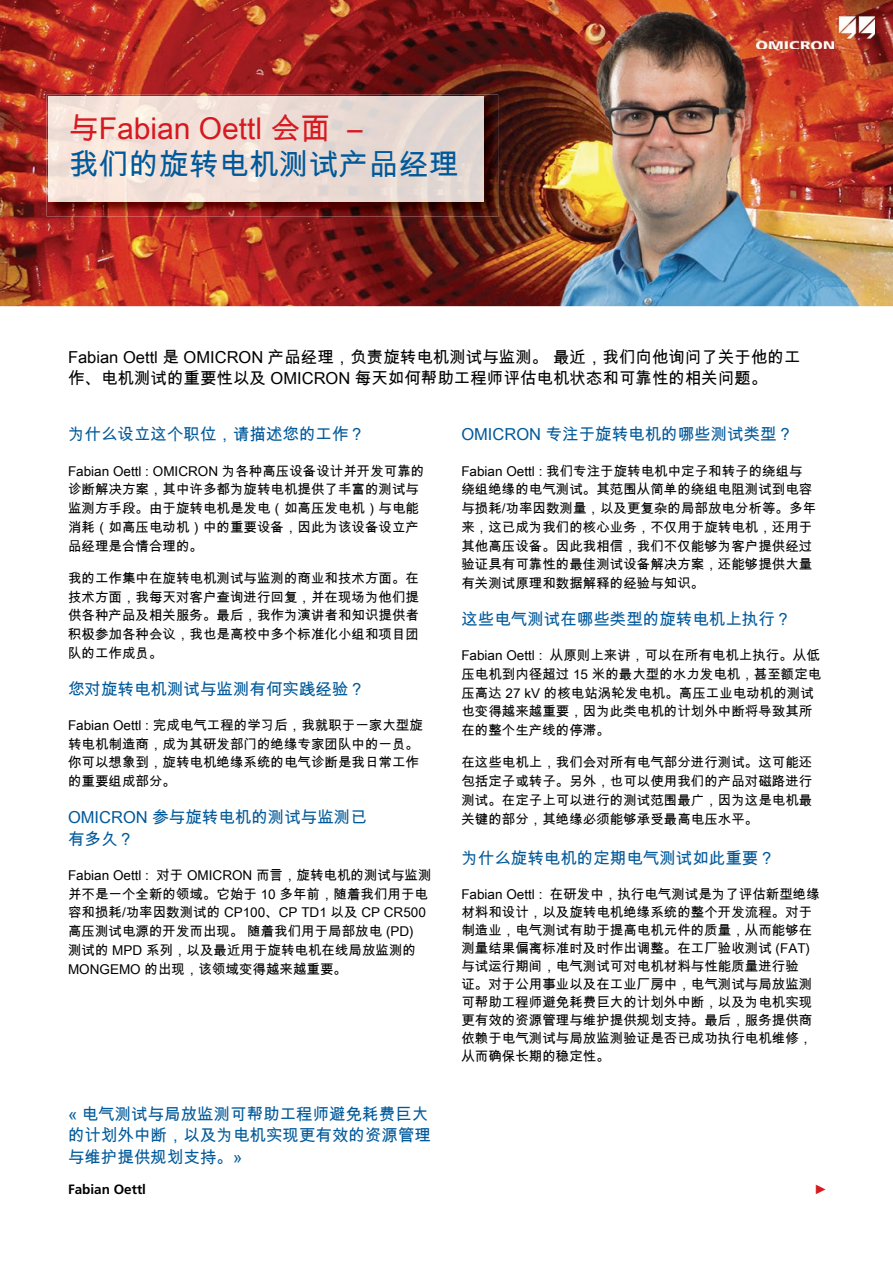
<style>
.page{position:relative;width:893px;height:1263px;background:#fff}
.page>*{position:absolute;margin:0;border:0;box-sizing:border-box;transform-origin:0 0}
.t1{font:30px "Arial Unicode MS";color:#d71920}
.t2{font:30px "Arial Unicode MS";color:#00599a}
.t3{font:16.5px/21.8px "Arial Unicode MS";color:#00599a}
.t4{font:16.5px/21.8px "Arial Unicode MS";color:#000}
.t5{font:13.5px/18.8px "Arial Unicode MS";color:#000}
.t6{font:700 13.5px "Frutiger LT Std";color:#000}
.t7{font:13.5px "Arial";color:#d71920}
</style>
<div class="page">
<img style="left:0;top:0;width:893px;height:306px">
<img style="left:47px;top:95px;width:451px;height:121px">
<img style="left:49px;top:97px;width:435px;height:105px">
<img style="left:757px;top:16px;width:118px;height:33px">
<h1 class="t1" style="left:69px;top:107px;width:295px">与Fabian Oettl 会面 –</h1>
<h1 class="t2" style="left:69px;top:143px;width:392px">我们的旋转电机测试产品经理</h1>
<p class="t4" style="left:68px;top:346px;width:734px">Fabian Oettl 是 OMICRON 产品经理，负责旋转电机测试与监测。 最近，我们向他询问了关于他的工作、电机测试的重要性以及 OMICRON 每天如何帮助工程师评估电机状态和可靠性的相关问题。</p>
<p class="t3" style="left:68px;top:423px;width:299px">为什么设立这个职位，请描述您的工作？</p>
<p class="t5" style="left:68px;top:461px;width:358px">Fabian Oettl : OMICRON 为各种高压设备设计并开发可靠的诊断解决方案，其中许多都为旋转电机提供了丰富的测试与监测方手段。由于旋转电机是发电（如高压发电机）与电能消耗（如高压电动机）中的重要设备，因此为该设备设立产品经理是合情合理的。</p>
<p class="t5" style="left:68px;top:568px;width:353px;text-align:justify">我的工作集中在旋转电机测试与监测的商业和技术方面。在技术方面，我每天对客户查询进行回复，并在现场为他们提供各种产品及相关服务。最后，我作为演讲者和知识提供者积极参加各种会议，我也是高校中多个标准化小组和项目团队的工作成员。</p>
<p class="t3" style="left:68px;top:677px;width:299px">您对旋转电机测试与监测有何实践经验？</p>
<p class="t5" style="left:68px;top:715px;width:356px">Fabian Oettl : 完成电气工程的学习后，我就职于一家大型旋转电机制造商，成为其研发部门的绝缘专家团队中的一员。你可以想象到，旋转电机绝缘系统的电气诊断是我日常工作的重要组成部分。</p>
<p class="t3" style="left:68px;top:806px;width:300px">OMICRON 参与旋转电机的测试与监测已有多久？</p>
<p class="t5" style="left:68px;top:865px;width:365px">Fabian Oettl : 对于 OMICRON 而言，旋转电机的测试与监测并不是一个全新的领域。它始于 10 多年前，随着我们用于电容和损耗/功率因数测试的 CP100、CP TD1 以及 CP CR500高压测试电源的开发而出现。 随着我们用于局部放电 (PD)<br>测试的 MPD 系列，以及最近用于旋转电机在线局放监测的MONGEMO 的出现，该领域变得越来越重要。</p>
<p class="t3" style="left:68px;top:1102px;width:365px">« 电气测试与局放监测可帮助工程师避免耗费巨大的计划外中断，以及为电机实现更有效的资源管理与维护提供规划支持。»</p>
<p class="t6" style="left:68px;top:1181px;width:80px">Fabian Oettl</p>
<p class="t3" style="left:461px;top:423px;width:333px">OMICRON 专注于旋转电机的哪些测试类型？</p>
<p class="t5" style="left:461px;top:461px;width:356px">Fabian Oettl : 我们专注于旋转电机中定子和转子的绕组与绕组绝缘的电气测试。其范围从简单的绕组电阻测试到电容与损耗/功率因数测量，以及更复杂的局部放电分析等。多年来，这已成为我们的核心业务，不仅用于旋转电机，还用于其他高压设备。因此我相信，我们不仅能够为客户提供经过验证具有可靠性的最佳测试设备解决方案，还能够提供大量有关测试原理和数据解释的经验与知识。</p>
<p class="t3" style="left:461px;top:608px;width:331px">这些电气测试在哪些类型的旋转电机上执行？</p>
<p class="t5" style="left:461px;top:646px;width:362px">Fabian Oettl : 从原则上来讲，可以在所有电机上执行。从低压电机到内径超过 15 米的最大型的水力发电机，甚至额定电压高达 27 kV 的核电站涡轮发电机。高压工业电动机的测试也变得越来越重要，因为此类电机的计划外中断将导致其所在的整个生产线的停滞。</p>
<p class="t5" style="left:461px;top:753px;width:352px;text-align:justify">在这些电机上，我们会对所有电气部分进行测试。这可能还包括定子或转子。另外，也可以使用我们的产品对磁路进行测试。在定子上可以进行的测试范围最广，因为这是电机最关键的部分，其绝缘必须能够承受最高电压水平。</p>
<p class="t3" style="left:461px;top:847px;width:315px">为什么旋转电机的定期电气测试如此重要？</p>
<p class="t5" style="left:461px;top:885px;width:360px;line-height:18px">Fabian Oettl : 在研发中，执行电气测试是为了评估新型绝缘材料和设计，以及旋转电机绝缘系统的整个开发流程。对于制造业，电气测试有助于提高电机元件的质量，从而能够在测量结果偏离标准时及时作出调整。在工厂验收测试 (FAT)与试运行期间，电气测试可对电机材料与性能质量进行验<br>证。对于公用事业以及在工业厂房中，电气测试与局放监测可帮助工程师避免耗费巨大的计划外中断，以及为电机实现更有效的资源管理与维护提供规划支持。最后，服务提供商依赖于电气测试与局放监测验证是否已成功执行电机维修，从而确保长期的稳定性。</p>
<p class="t7" style="left:814px;top:1180px;width:15px">►</p>
</div>
